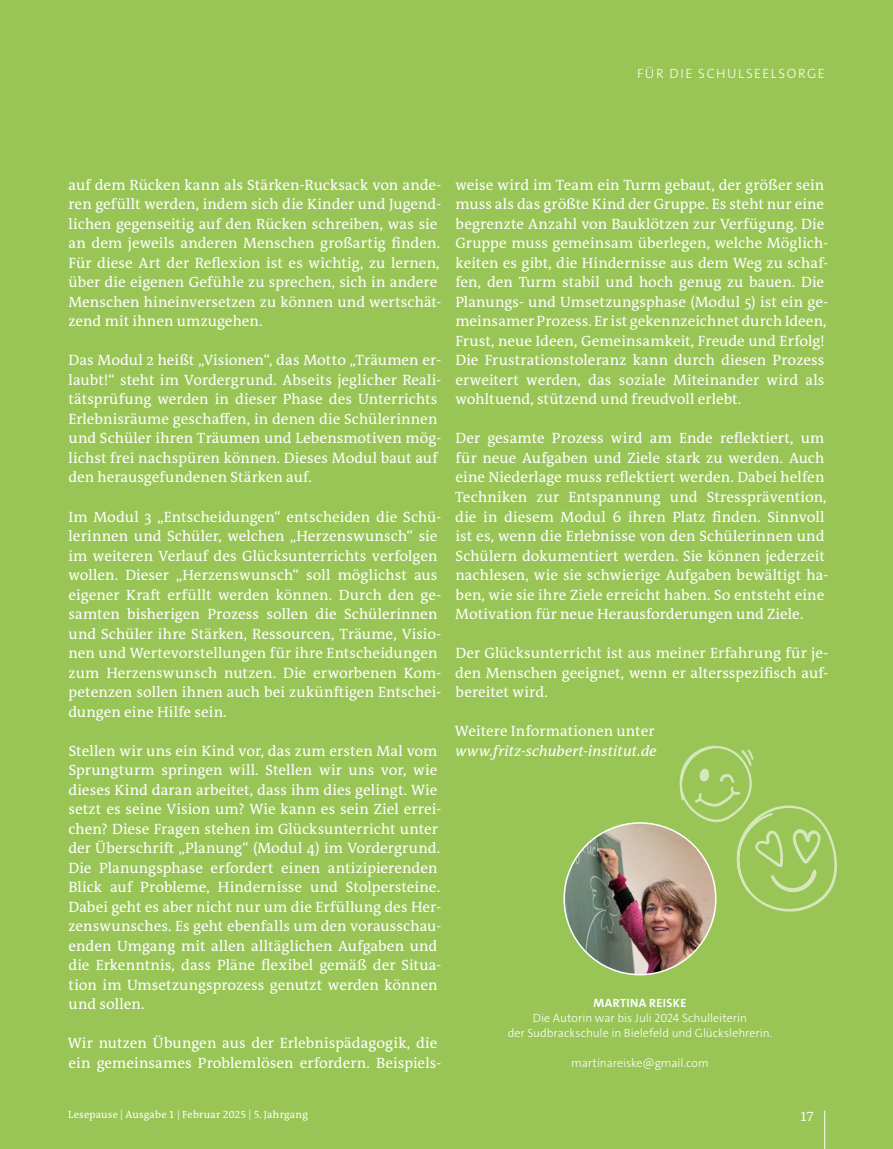
<style>
.page{position:relative;width:893px;height:1149px;background:#fff}
.page>*{position:absolute;margin:0;border:0;box-sizing:border-box;transform-origin:0 0}
.t1{font:15px/19.5px "The Antiqua B W5 Plain";letter-spacing:.005em;color:#fff}
.t2{font:italic 15px "The Antiqua B W5 Plain";letter-spacing:.005em;color:#fff}
.t3{font:300 13.5px "The Sans C4 s";letter-spacing:.115em;color:#fff}
.t4{font:13.5px "The Antiqua B W5 Plain";color:#fff}
.t5{font:300 12px/15px "The Sans C4 s";color:#fff;text-align:center}
.t6{font:700 12px "The Sans C4 s";letter-spacing:.03em;color:#fff}
.t7{font:10.5px "The Antiqua B W5 Plain";letter-spacing:.015em;color:#fff}
</style>
<div class="page">
<div style="left:0;top:0;width:893px;height:1148px;background:#98c555"></div>
<hr style="left:824px;top:1110px;width:1px;height:38px;background:#fff">
<img style="left:564px;top:822px;width:152px;height:152px;border-radius:76px">
<svg style="left:679px;top:745px;width:158px;height:166px"></svg>
<p class="t3" style="left:637px;top:65px;width:189px">FÜR DIE SCHULSEELSORGE</p>
<p class="t1" style="left:68px;top:175px;width:374px">auf dem Rücken kann als Stärken-Rucksack von ande&shy;ren gefüllt werden, indem sich die Kinder und Jugend&shy;lichen gegenseitig auf den Rücken schreiben, was sie an dem jeweils anderen Menschen großartig finden.<br>Für diese Art der Reflexion ist es wichtig, zu lernen, über die eigenen Gefühle zu sprechen, sich in andere Menschen hineinversetzen zu können und wertschät&shy;zend mit ihnen umzugehen.</p>
<p class="t1" style="left:68px;top:350px;width:374px">Das Modul 2 heißt „Visionen“, das Motto „Träumen er&shy;laubt!“ steht im Vordergrund. Abseits jeglicher Reali&shy;tätsprüfung werden in dieser Phase des Unterrichts Erlebnisräume geschaffen, in denen die Schülerinnen und Schüler ihren Träumen und Lebensmotiven mög&shy;lichst frei nachspüren können. Dieses Modul baut auf den herausgefundenen Stärken auf.</p>
<p class="t1" style="left:68px;top:506px;width:374px">Im Modul 3 „Entscheidungen“ entscheiden die Schü&shy;lerinnen und Schüler, welchen „Herzenswunsch“ sie im weiteren Verlauf des Glücksunterrichts verfolgen wollen. Dieser „Herzenswunsch“ soll möglichst aus eigener Kraft erfüllt werden können. Durch den ge&shy;samten bisherigen Prozess sollen die Schülerinnen und Schüler ihre Stärken, Ressourcen, Träume, Visio&shy;nen und Wertevorstellungen für ihre Entscheidungen zum Herzenswunsch nutzen. Die erworbenen Kom&shy;petenzen sollen ihnen auch bei zukünftigen Entschei&shy;dungen eine Hilfe sein.</p>
<p class="t1" style="left:68px;top:740px;width:374px">Stellen wir uns ein Kind vor, das zum ersten Mal vom Sprungturm springen will. Stellen wir uns vor, wie dieses Kind daran arbeitet, dass ihm dies gelingt. Wie setzt es seine Vision um? Wie kann es sein Ziel errei&shy;chen? Diese Fragen stehen im Glücksunterricht unter der Überschrift „Planung“ (Modul 4) im Vordergrund.<br>Die Planungsphase erfordert einen antizipierenden Blick auf Probleme, Hindernisse und Stolpersteine.<br>Dabei geht es aber nicht nur um die Erfüllung des Her&shy;zenswunsches. Es geht ebenfalls um den vorausschau&shy;enden Umgang mit allen alltäglichen Aufgaben und die Erkenntnis, dass Pläne flexibel gemäß der Situa&shy;tion im Umsetzungsprozess genutzt werden können und sollen.</p>
<p class="t1" style="left:68px;top:1033px;width:375px">Wir nutzen Übungen aus der Erlebnispädagogik, die ein gemeinsames Problemlösen erfordern. Beispiels-</p>
<p class="t1" style="left:455px;top:175px;width:374px">weise wird im Team ein Turm gebaut, der größer sein muss als das größte Kind der Gruppe. Es steht nur eine begrenzte Anzahl von Bauklötzen zur Verfügung. Die Gruppe muss gemeinsam überlegen, welche Möglich&shy;keiten es gibt, die Hindernisse aus dem Weg zu schaf&shy;fen, den Turm stabil und hoch genug zu bauen. Die Planungs- und Umsetzungsphase (Modul 5) ist ein ge&shy;meinsamer Prozess. Er ist gekennzeichnet durch Ideen, Frust, neue Ideen, Gemeinsamkeit, Freude und Erfolg!<br>Die Frustrationstoleranz kann durch diesen Prozess erweitert werden, das soziale Miteinander wird als wohltuend, stützend und freudvoll erlebt.</p>
<p class="t1" style="left:455px;top:428px;width:375px">Der gesamte Prozess wird am Ende reflektiert, um für neue Aufgaben und Ziele stark zu werden. Auch eine Niederlage muss reflektiert werden. Dabei helfen Techniken zur Entspannung und Stressprävention, die in diesem Modul 6 ihren Platz finden. Sinnvoll ist es, wenn die Erlebnisse von den Schülerinnen und Schülern dokumentiert werden. Sie können jederzeit nachlesen, wie sie schwierige Aufgaben bewältigt ha&shy;ben, wie sie ihre Ziele erreicht haben. So entsteht eine Motivation für neue Herausforderungen und Ziele.</p>
<p class="t1" style="left:455px;top:643px;width:374px;text-align:justify">Der Glücksunterricht ist aus meiner Erfahrung für je&shy;den Menschen geeignet, wenn er altersspezifisch auf&shy;bereitet wird.</p>
<p class="t1" style="left:455px;top:721px;width:201px">Weitere Informationen unter</p>
<p class="t2" style="left:455px;top:740px;width:203px">www.fritz-schubert-institut.de</p>
<p class="t6" style="left:593px;top:994px;width:95px">MARTINA REISKE</p>
<p class="t5" style="left:508px;top:1009px;width:266px">Die Autorin war bis Juli 2024 Schulleiterin<br>der Sudbrackschule in Bielefeld und Glückslehrerin.</p>
<p class="t5" style="left:571px;top:1054px;width:139px">martinareiske@gmail.com</p>
<p class="t7" style="left:68px;top:1107px;width:241px">Lesepause | Ausgabe 1 | Februar 2025 | 5. Jahrgang</p>
<p class="t4" style="left:800px;top:1107px;width:16px">17</p>
</div>
